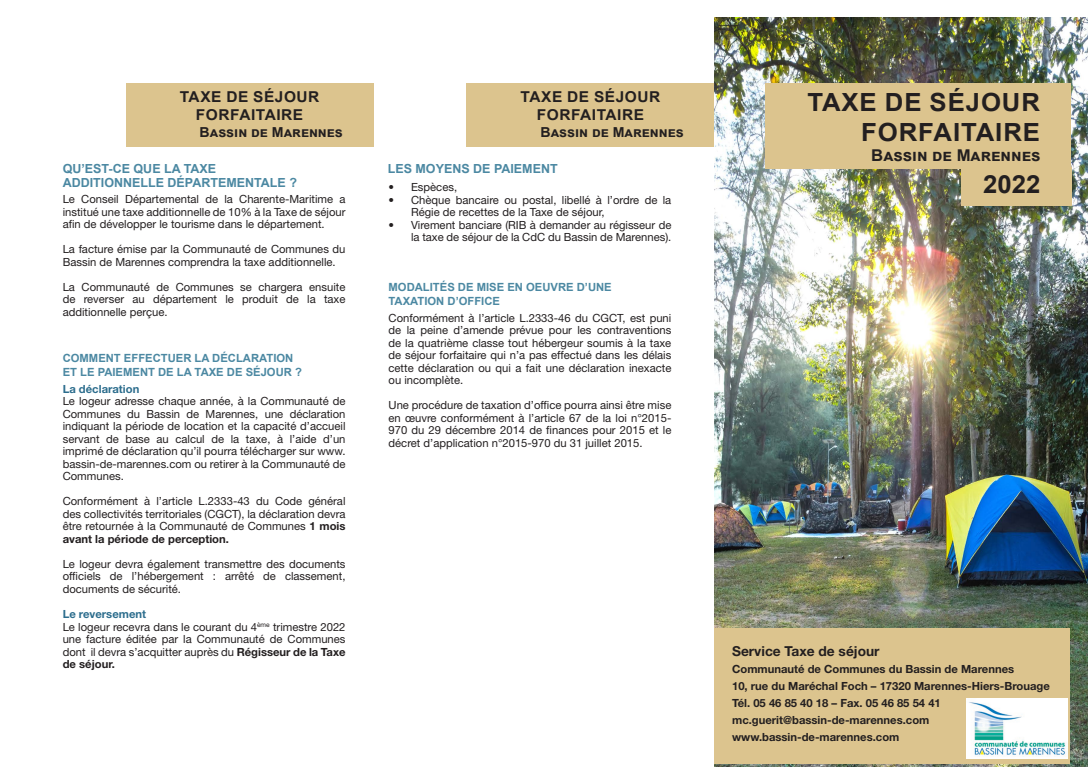
<style>
.page{position:relative;width:1088px;height:780px;background:#fff}
.page>*{position:absolute;margin:0;border:0;box-sizing:border-box;transform-origin:0 0}
.t1{font:700 25px "Arial";letter-spacing:.035em;color:#231f20}
.t2{font:700 16.25px "Arial";color:#231f20}
.t3{font:700 15px "Arial";letter-spacing:.035em;color:#231f20}
.t4{font:700 13.75px "Arial";color:#231f20}
.t5{font:700 13.75px "Helvetica Neue LT Std";color:#231f20}
.t6{font:700 12.5px/13.8px "Arial";color:#4b88a2}
.t7{font:11.25px/12.5px "Helvetica Neue LT Std";color:#231f20;text-align:justify}
.t8{font:700 11.25px "Helvetica Neue LT Std";color:#231f20}
.t9{font:700 11.25px/13.8px "Arial";color:#4b88a2}
.t10{font:700 11.25px "Helvetica Neue LT Std";color:#2c6d8d}
.s1{font-weight:700}
</style>
<div class="page">
<img style="left:715px;top:18px;width:373px;height:748px">
<div style="left:765px;top:83px;width:306px;height:85px;background:#dcc48e"></div>
<div style="left:466px;top:83px;width:248px;height:63px;background:#dcc48e"></div>
<div style="left:126px;top:83px;width:248px;height:63px;background:#dcc48e"></div>
<div style="left:714px;top:628px;width:356px;height:135px;background:#dcc48e"></div>
<img style="left:967px;top:699px;width:100px;height:59px">
<div style="left:961px;top:167px;width:111px;height:39px;background:#dcc48e"></div>
<p class="t3" style="left:180px;top:86px;width:141px">TAXE DE SÉJOUR</p>
<p class="t3" style="left:196px;top:104px;width:109px">FORFAITAIRE</p>
<p class="t4" style="left:200px;top:122px;width:145px">Bassin de Marennes</p>
<p class="t3" style="left:521px;top:86px;width:141px">TAXE DE SÉJOUR</p>
<p class="t3" style="left:537px;top:104px;width:109px">FORFAITAIRE</p>
<p class="t4" style="left:540px;top:122px;width:145px">Bassin de Marennes</p>
<p class="t6" style="left:63px;top:162px;width:236px">QU’EST-CE QUE LA TAXE<br>ADDITIONNELLE DÉPARTEMENTALE ?</p>
<p class="t7" style="left:63px;top:193px;width:284px">Le Conseil Départemental de la Charente-Maritime a institué une taxe additionnelle de 10% à la Taxe de séjour afin de développer le tourisme dans le département.</p>
<p class="t7" style="left:63px;top:243px;width:284px">La facture émise par la Communauté de Communes du<br>Bassin de Marennes comprendra la taxe additionnelle.</p>
<p class="t7" style="left:63px;top:280px;width:284px">La Communauté de Communes se chargera ensuite de reverser au département le produit de la taxe additionnelle perçue.</p>
<p class="t9" style="left:389px;top:280px;width:225px">MODALITÉS DE MISE EN OEUVRE D’UNE<br>TAXATION D’OFFICE</p>
<p class="t6" style="left:388px;top:162px;width:171px">LES MOYENS DE PAIEMENT</p>
<p class="t7" style="left:389px;top:181px;width:70px">• Espèces,</p>
<p class="t7" style="left:411px;top:193px;width:262px;text-indent:-22px">• Chèque bancaire ou postal, libellé à l’ordre de la<br>Régie de recettes de la Taxe de séjour,</p>
<p class="t7" style="left:389px;top:218px;width:284px;text-align:right">• Virement banciare (RIB à demander au régisseur de la taxe de séjour de la CdC du Bassin de Marennes).</p>
<p class="t7" style="left:389px;top:311px;width:284px">Conformément à l’article L.2333-46 du CGCT, est puni de la peine d’amende prévue pour les contraventions de la quatrième classe tout hébergeur soumis à la taxe de séjour forfaitaire qui n’a pas effectué dans les délais cette déclaration ou qui a fait une déclaration inexacte ou incomplète.</p>
<p class="t7" style="left:389px;top:399px;width:284px">Une procédure de taxation d’office pourra ainsi être mise en œuvre conformément à l’article 67 de la loi n°2015- 970 du 29 décembre 2014 de finances pour 2015 et le décret d’application n°2015-970 du 31 juillet 2015.</p>
<p class="t9" style="left:63px;top:351px;width:241px">COMMENT EFFECTUER LA DÉCLARATION<br>ET LE PAIEMENT DE LA TAXE DE SÉJOUR ?</p>
<p class="t10" style="left:63px;top:382px;width:78px">La déclaration</p>
<p class="t7" style="left:63px;top:395px;width:284px">Le logeur adresse chaque année, à la Communauté de Communes du Bassin de Marennes, une déclaration indiquant la période de location et la capacité d’accueil servant de base au calcul de la taxe, à l’aide d’un imprimé de déclaration qu’il pourra télécharger sur www. bassin-de-marennes.com ou retirer à la Communauté de Communes.</p>
<p class="t7" style="left:63px;top:495px;width:284px">Conformément à l’article L.2333-43 du Code général des collectivités territoriales (CGCT), la déclaration devra être retournée à la Communauté de Communes <span class="s1">1 mois avant la période de perception.</span></p>
<p class="t7" style="left:63px;top:557px;width:284px">Le logeur devra également transmettre des documents officiels de l’hébergement : arrêté de classement, documents de sécurité.</p>
<p class="t10" style="left:63px;top:607px;width:85px">Le reversement</p>
<p class="t7" style="left:63px;top:620px;width:284px">Le logeur recevra dans le courant du 4<sup>ème</sup> trimestre 2022 une facture éditée par la Communauté de Communes dont il devra s’acquitter auprès du <span class="s1">Régisseur de la Taxe de séjour.</span></p>
<p class="t1" style="left:807px;top:85px;width:234px">TAXE DE SÉJOUR</p>
<p class="t1" style="left:861px;top:115px;width:180px">FORFAITAIRE</p>
<p class="t2" style="left:871px;top:144px;width:171px">Bassin de Marennes</p>
<p class="t1" style="left:983px;top:167px;width:59px">2022</p>
<p class="t5" style="left:732px;top:642px;width:149px">Service Taxe de séjour</p>
<p class="t8" style="left:732px;top:662px;width:284px">Communauté de Communes du Bassin de Marennes</p>
<p class="t8" style="left:732px;top:679px;width:319px">10, rue du Maréchal Foch – 17320 Marennes-Hiers-Brouage</p>
<p class="t8" style="left:732px;top:696px;width:210px">Tél. 05 46 85 40 18 – Fax. 05 46 85 54 41</p>
<p class="t8" style="left:732px;top:713px;width:199px">mc.guerit@bassin-de-marennes.com</p>
<p class="t8" style="left:732px;top:730px;width:169px">www.bassin-de-marennes.com</p>
</div>
